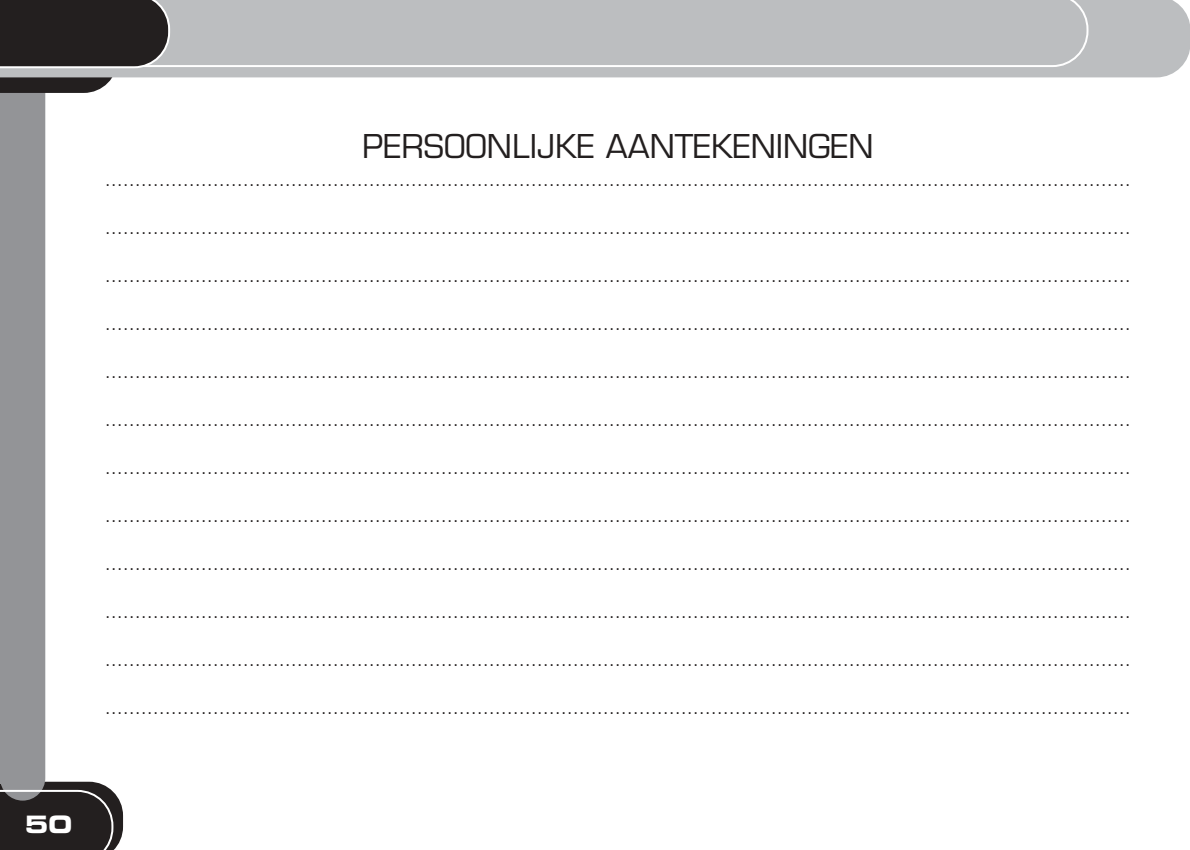
<style>
.page{position:relative;width:1190px;height:850px;background:#fff}
.page>*{position:absolute;margin:0;border:0;box-sizing:border-box;transform-origin:0 0}
.t1{font:32px "Eurostile";color:#231f1f}
.t2{font:24px "Eurostile Bold Extended Two";color:#fff}
.t3{font:18px "Eurostile";color:#231f1f}
</style>
<div class="page">
<div style="left:0;top:0;width:45px;height:801px;background:#939497;border-radius:23px"></div>
<div style="left:170px;top:0;width:1020px;height:77px;background:#bcbec0"></div>
<div style="left:170px;top:0;width:918px;height:67px;background:#bcbec0"></div>
<svg style="left:0;top:0;width:170px;height:93px"></svg>
<svg style="left:0;top:782px;width:123px;height:68px"></svg>
<h1 class="t1" style="left:362px;top:134px;width:513px">PERSOONLIJKE AANTEKENINGEN</h1>
<p class="t3" style="left:105px;top:173px;width:1028px">………………………………………………………………………………………………………………………………………………………</p>
<p class="t3" style="left:105px;top:221px;width:1028px">………………………………………………………………………………………………………………………………………………………</p>
<p class="t3" style="left:105px;top:269px;width:1028px">………………………………………………………………………………………………………………………………………………………</p>
<p class="t3" style="left:105px;top:317px;width:1028px">………………………………………………………………………………………………………………………………………………………</p>
<p class="t3" style="left:105px;top:365px;width:1028px">………………………………………………………………………………………………………………………………………………………</p>
<p class="t3" style="left:105px;top:413px;width:1028px">………………………………………………………………………………………………………………………………………………………</p>
<p class="t3" style="left:105px;top:461px;width:1028px">………………………………………………………………………………………………………………………………………………………</p>
<p class="t3" style="left:105px;top:509px;width:1028px">………………………………………………………………………………………………………………………………………………………</p>
<p class="t3" style="left:105px;top:557px;width:1028px">………………………………………………………………………………………………………………………………………………………</p>
<p class="t3" style="left:105px;top:605px;width:1028px">………………………………………………………………………………………………………………………………………………………</p>
<p class="t3" style="left:105px;top:653px;width:1028px">………………………………………………………………………………………………………………………………………………………</p>
<p class="t3" style="left:105px;top:701px;width:1028px">………………………………………………………………………………………………………………………………………………………</p>
<h2 class="t2" style="left:25px;top:816px;width:49px">50</h2>
</div>
